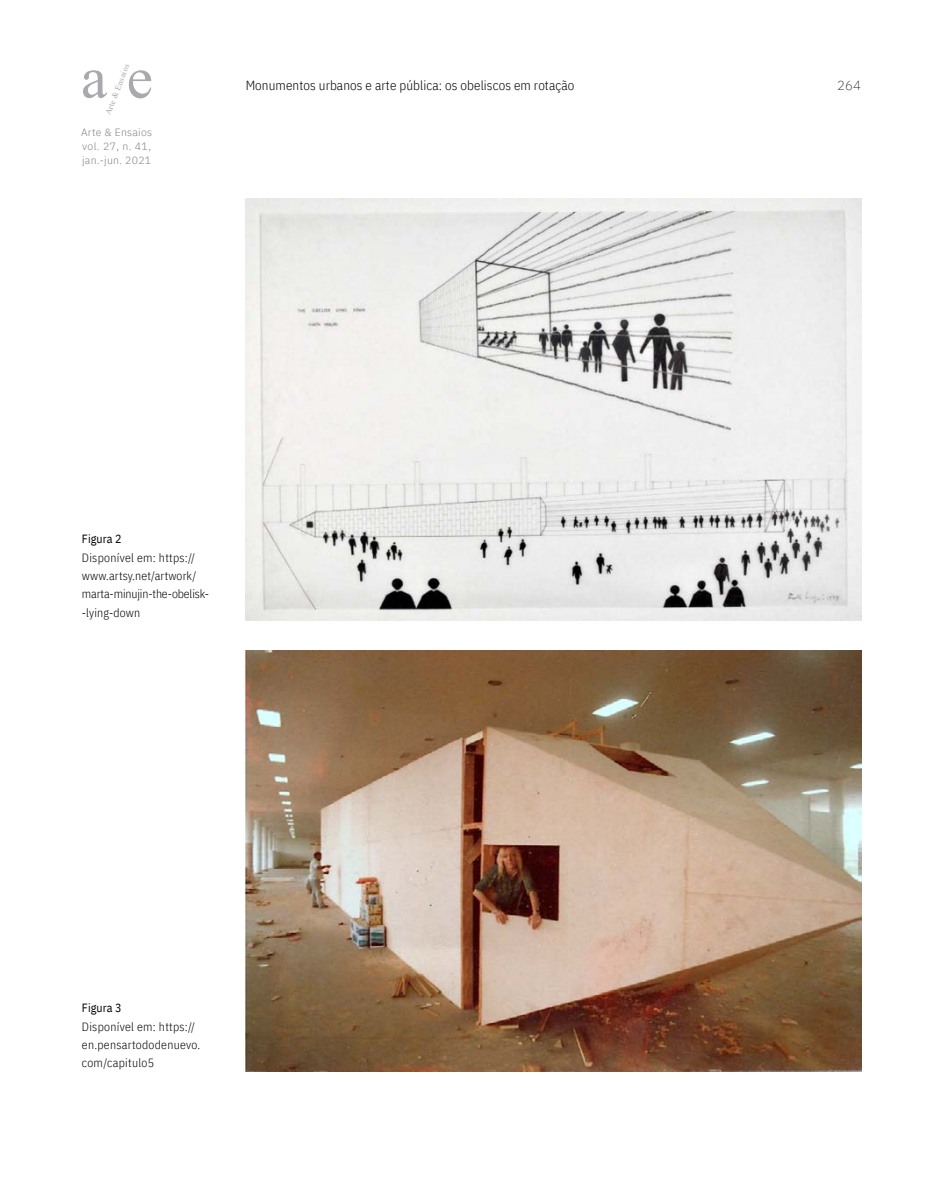
<style>
.page{position:relative;width:943px;height:1191px;background:#fff}
.page>*{position:absolute;margin:0;border:0;box-sizing:border-box;transform-origin:0 0}
.t1{font:59.15px "Times New Roman";color:#a7a9ac}
.t2{font:300 13.12px "IBM Plex Sans Cond";letter-spacing:.01em;color:#000}
.t3{font:200 13.12px "IBM Plex Sans";color:#000}
.t4{font:300 11.9px/18.4px "IBM Plex Sans Cond";letter-spacing:.025em;color:#000}
.t5{font:11.9px "IBM Plex Sans Cond";letter-spacing:.01em;color:#000}
.t6{font:300 10.5px/14px "IBM Plex Sans";letter-spacing:.025em;color:#808285;text-align:justify}
.t7{font:8.4px "Times New Roman";color:#a7a9ac}
</style>
<div class="page">
<img style="left:246px;top:198px;width:615px;height:422px">
<img style="left:246px;top:650px;width:615px;height:421px">
<p class="t7" style="left:102px;top:112px;width:55px;rotate:-69deg">Arte &amp; Ensaios</p>
<p class="t6" style="left:81px;top:125px;width:72px">Arte &amp; Ensaios vol. 27, n. 41, jan.-jun. 2021</p>
<h1 class="t1" style="left:81px;top:36px;width:73px">a e</h1>
<p class="t2" style="left:246px;top:75px;width:330px">Monumentos urbanos e arte pública: os obeliscos em rotação</p>
<p class="t3" style="left:837px;top:75px;width:25px">264</p>
<p class="t5" style="left:82px;top:530px;width:41px">Figura 2</p>
<p class="t4" style="left:82px;top:547px;width:129px">Disponível em: https:// www.artsy.net/artwork/ marta-minujin-the-obelisk--lying-down</p>
<p class="t5" style="left:82px;top:998px;width:41px">Figura 3</p>
<p class="t4" style="left:82px;top:1016px;width:120px">Disponível em: https:// en.pensartododenuevo. com/capitulo5</p>
</div>
